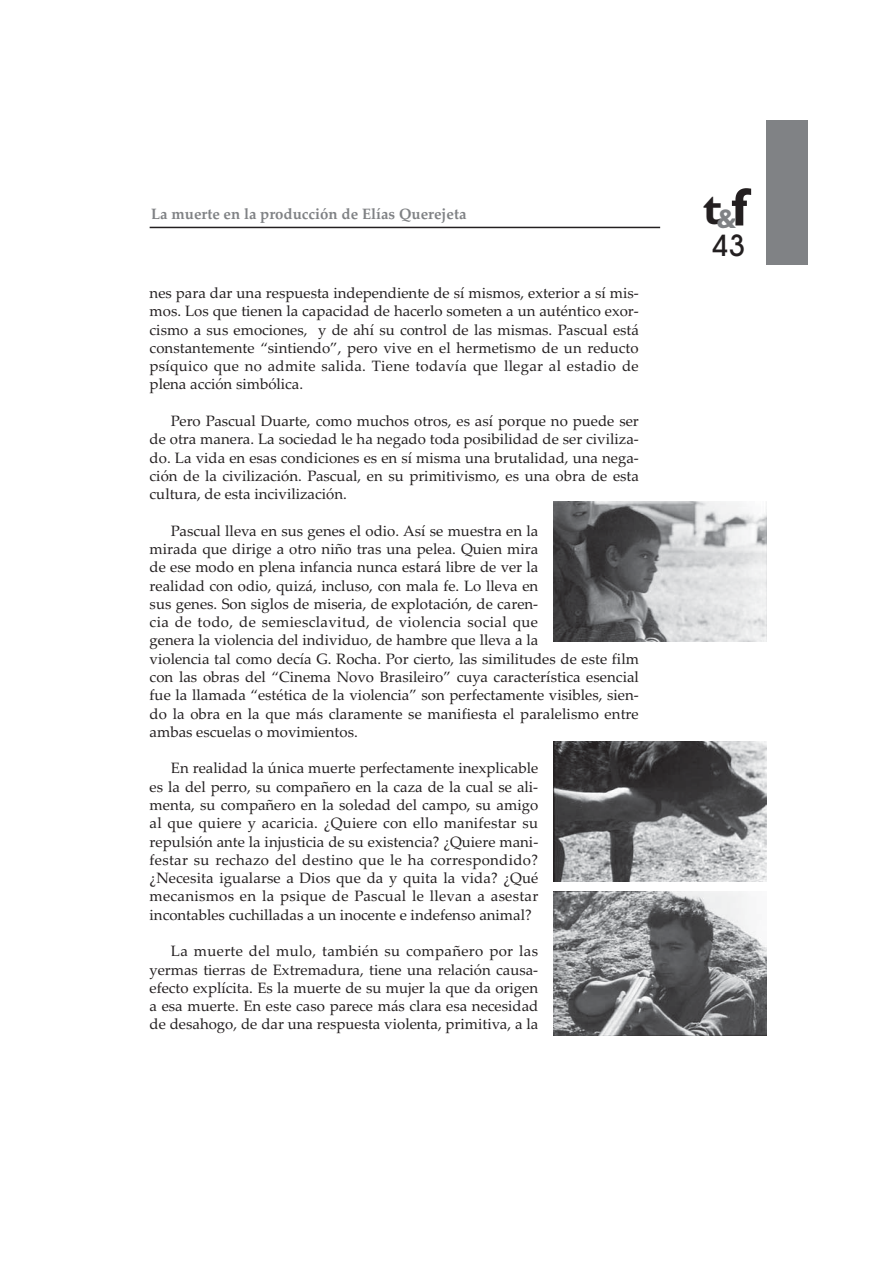
<style>
.page{position:relative;width:893px;height:1263px;background:#fff}
.page>*{position:absolute;margin:0;border:0;box-sizing:border-box;transform-origin:0 0}
.t1{font:700 45px "Gill Sans";color:#231f20}
.t2{font:500 30px "Avant Garde IT Cby BT";color:#231f20}
.t3{font:15px/18.3px "Palatino Linotype";color:#231f20;text-align:justify}
.t4{font:700 15px "Palatino Linotype";color:#808285}
.s1{font-size:54px}
</style>
<div class="page">
<div style="left:766px;top:121px;width:41px;height:144px;background:#808285"></div>
<hr style="left:150px;top:227px;width:510px;height:1px;background:#231f20">
<img style="left:553px;top:502px;width:213px;height:139px">
<img style="left:553px;top:741px;width:213px;height:141px">
<img style="left:554px;top:891px;width:212px;height:144px">
<p class="t4" style="left:151px;top:205px;width:317px">La muerte en la producción de Elías Querejeta</p>
<p class="t3" style="left:150px;top:285px;width:491px">nes para dar una respuesta independiente de sí mismos, exterior a sí mis&shy;mos. Los que tienen la capacidad de hacerlo someten a un auténtico exor&shy;cismo a sus emociones, y de ahí su control de las mismas. Pascual está constantemente “sintiendo”, pero vive en el hermetismo de un reducto psíquico que no admite salida. Tiene todavía que llegar al estadio de plena acción simbólica.</p>
<p class="t3" style="left:150px;top:414px;width:491px;text-indent:21px">Pero Pascual Duarte, como muchos otros, es así porque no puede ser de otra manera. La sociedad le ha negado toda posibilidad de ser civiliza&shy;do. La vida en esas condiciones es en sí misma una brutalidad, una nega&shy;ción de la civilización. Pascual, en su primitivismo, es una obra de esta cultura, de esta incivilización.</p>
<p class="t3" style="left:150px;top:523px;width:491px;text-align:left;text-indent:21px">Pascual lleva en sus genes el odio. Así se muestra en la<br>mirada que dirige a otro niño tras una pelea. Quien mira<br>de ese modo en plena infancia nunca estará libre de ver la<br>realidad con odio, quizá, incluso, con mala fe. Lo lleva en<br>sus genes. Son siglos de miseria, de explotación, de caren-<br>cia de todo, de semiesclavitud, de violencia social que<br>genera la violencia del individuo, de hambre que lleva a la<br>violencia tal como decía G. Rocha. Por cierto, las similitudes de este film con las obras del “Cinema Novo Brasileiro” cuya característica esencial fue la llamada “estética de la violencia” son perfectamente visibles, sien&shy;do la obra en la que más claramente se manifiesta el paralelismo entre ambas escuelas o movimientos.</p>
<p class="t3" style="left:150px;top:761px;width:390px;text-indent:21px">En realidad la única muerte perfectamente inexplicable es la del perro, su compañero en la caza de la cual se ali&shy;menta, su compañero en la soledad del campo, su amigo al que quiere y acaricia. ¿Quiere con ello manifestar su repulsión ante la injusticia de su existencia? ¿Quiere mani&shy;festar su rechazo del destino que le ha correspondido? ¿Necesita igualarse a Dios que da y quita la vida? ¿Qué mecanismos en la psique de Pascual le llevan a asestar incontables cuchilladas a un inocente e indefenso animal?</p>
<p class="t3" style="left:150px;top:944px;width:390px;text-indent:21px">La muerte del mulo, también su compañero por las yermas tierras de Extremadura, tiene una relación causa&shy;efecto explícita. Es la muerte de su mujer la que da origen a esa muerte. En este caso parece más clara esa necesidad de desahogo, de dar una respuesta violenta, primitiva, a la</p>
<h1 class="t1" style="left:703px;top:182px;width:46px">t<sub>&amp;</sub><span class="s1">f</span></h1>
<h2 class="t2" style="left:711px;top:235px;width:36px">43</h2>
</div>
